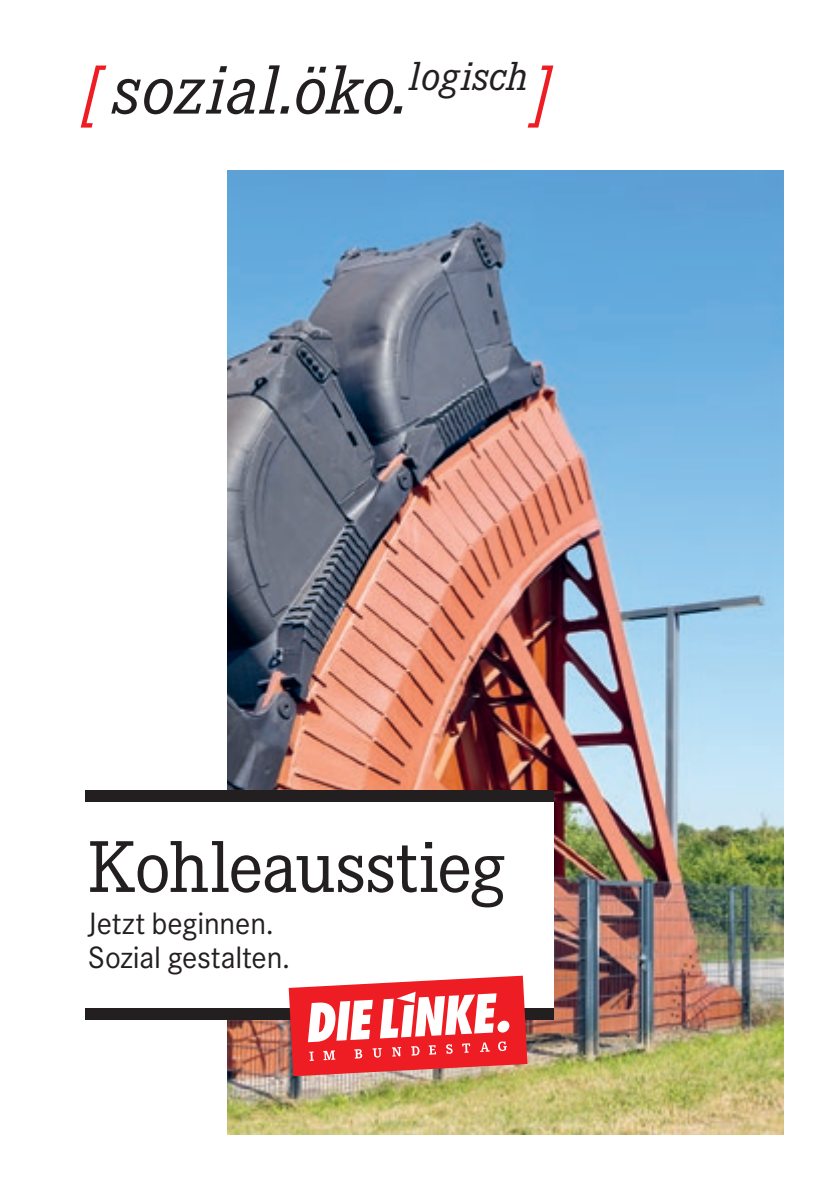
<style>
.page{position:relative;width:840px;height:1191px;background:#fff}
.page>*{position:absolute;margin:0;border:0;box-sizing:border-box;transform-origin:0 0}
.t1{font:76px "Corporate E";letter-spacing:-.01em;color:#231f20}
.t2{font:italic 72px "Corporate E";letter-spacing:.01em;color:#231f20}
.t3{font:32px/34px "Corporate S";letter-spacing:-.005em;color:#231f20}
.s1{color:#ee1d23}
</style>
<div class="page">
<img style="left:227px;top:170px;width:555px;height:964px">
<div style="left:218px;top:792px;width:335px;height:224px;background:#fff"></div>
<div style="left:85px;top:790px;width:468px;height:12px;background:#231f20"></div>
<div style="left:85px;top:1008px;width:468px;height:11px;background:#231f20"></div>
<svg style="left:288px;top:975px;width:239px;height:101px"></svg>
<h2 class="t2" style="left:81px;top:51px;width:473px"><span class="s1">[</span> sozial.öko.<sup>logisch</sup><span class="s1">]</span></h2>
<h1 class="t1" style="left:88px;top:825px;width:419px">Kohleausstieg</h1>
<p class="t3" style="left:88px;top:907px;width:204px">Jetzt beginnen.<br>Sozial gestalten.</p>
</div>
